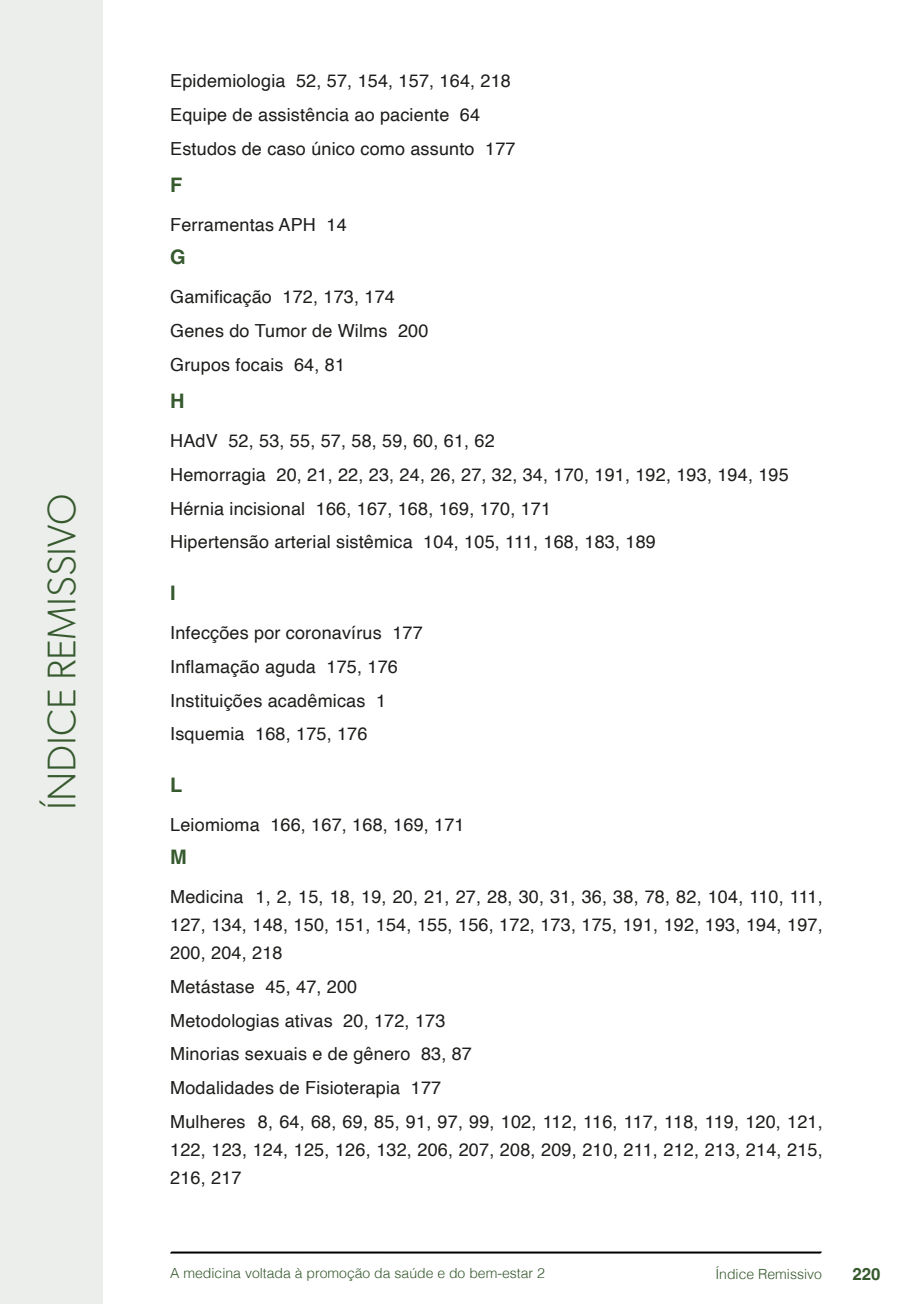
<style>
.page{position:relative;width:908px;height:1304px;background:#fff}
.page>*{position:absolute;margin:0;border:0;box-sizing:border-box;transform-origin:0 0}
.t1{font:300 40px "Gibson";color:#36592e}
.t2{font:700 20px "Helvetica";color:#36592e}
.t3{font:18px/33.6px "Helvetica";letter-spacing:.01em;color:#1d1d1b}
.t4{font:700 16.8px "Helvetica";color:#36592e}
.t5{font:300 14px "Helvetica";color:#36592e}
</style>
<div class="page">
<svg style="left:170px;top:1251px;width:651px;height:3px;background:#515151"></svg>
<div style="left:0;top:0;width:103px;height:1304px;background:#ebeeea"></div>
<h1 class="t1" style="left:37px;top:810px;width:317px;rotate:-90deg">ÍNDICE REMISSIVO</h1>
<p class="t3" style="left:170px;top:65px;width:347px">Epidemiologia 52, 57, 154, 157, 164, 218<br>Equipe de assistência ao paciente 64<br>Estudos de caso único como assunto 177</p>
<p class="t2" style="left:170px;top:173px;width:14px">F</p>
<p class="t3" style="left:170px;top:209px;width:178px">Ferramentas APH 14</p>
<p class="t2" style="left:170px;top:245px;width:17px">G</p>
<p class="t3" style="left:170px;top:281px;width:259px">Gamificação 172, 173, 174<br>Genes do Tumor de Wilms 200<br>Grupos focais 64, 81</p>
<p class="t2" style="left:170px;top:389px;width:16px">H</p>
<p class="t3" style="left:170px;top:425px;width:619px">HAdV 52, 53, 55, 57, 58, 59, 60, 61, 62<br>Hemorragia 20, 21, 22, 23, 24, 26, 27, 32, 34, 170, 191, 192, 193, 194, 195<br>Hérnia incisional 166, 167, 168, 169, 170, 171<br>Hipertensão arterial sistêmica 104, 105, 111, 168, 183, 189</p>
<p class="t2" style="left:170px;top:581px;width:7px">I</p>
<p class="t3" style="left:170px;top:617px;width:254px">Infecções por coronavírus 177<br>Inflamação aguda 175, 176<br>Instituições acadêmicas 1<br>Isquemia 168, 175, 176</p>
<p class="t2" style="left:170px;top:773px;width:14px">L</p>
<p class="t3" style="left:170px;top:809px;width:296px">Leiomioma 166, 167, 168, 169, 171</p>
<p class="t2" style="left:170px;top:845px;width:18px">M</p>
<p class="t3" style="left:170px;top:884px;width:653px;line-height:28px;text-align:justify">Medicina 1, 2, 15, 18, 19, 20, 21, 27, 28, 30, 31, 36, 38, 78, 82, 104, 110, 111, 127, 134, 148, 150, 151, 154, 155, 156, 172, 173, 175, 191, 192, 193, 194, 197, 200, 204, 218</p>
<p class="t3" style="left:170px;top:970px;width:653px">Metástase 45, 47, 200<br>Metodologias ativas 20, 172, 173<br>Minorias sexuais e de gênero 83, 87<br>Modalidades de Fisioterapia 177<br>Mulheres 8, 64, 68, 69, 85, 91, 97, 99, 102, 112, 116, 117, 118, 119, 120, 121,</p>
<p class="t3" style="left:170px;top:1136px;width:653px;line-height:28px">122, 123, 124, 125, 126, 132, 206, 207, 208, 209, 210, 211, 212, 213, 214, 215,<br>216, 217</p>
<p class="t5" style="left:170px;top:1261px;width:376px">A medicina voltada à promoção da saúde e do bem-estar 2</p>
<p class="t5" style="left:715px;top:1262px;width:108px">Índice Remissivo</p>
<p class="t4" style="left:851px;top:1264px;width:30px">220</p>
</div>
